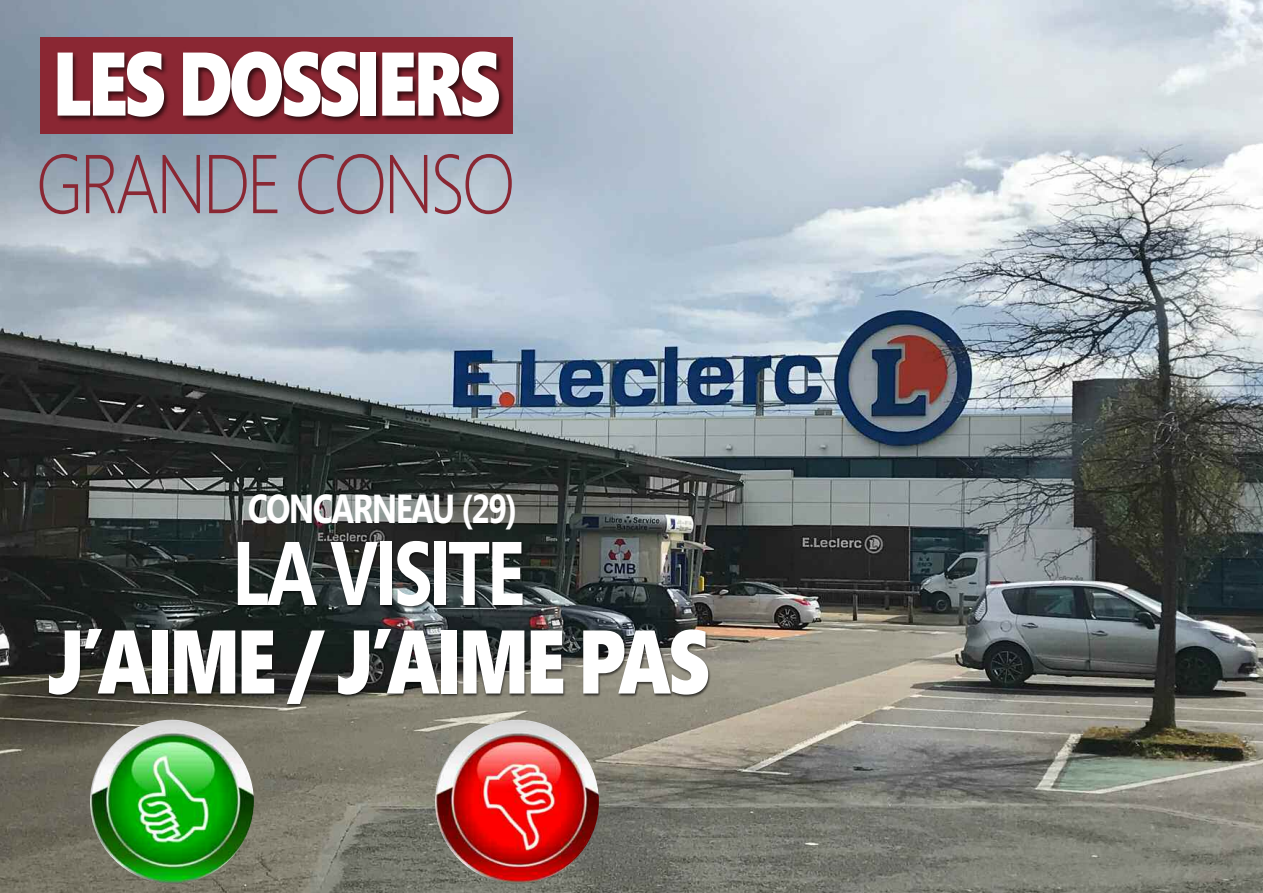
<style>
.page{position:relative;width:1263px;height:893px;background:#fff}
.page>*{position:absolute;margin:0;border:0;box-sizing:border-box;transform-origin:0 0}
.t1{font:900 90px "Segoe";letter-spacing:-.05em;color:#fff;scale:.8 1}
.t2{font:700 90px "Segoe";letter-spacing:-.05em;color:#fff;scale:.8 1}
.t3{font:300 83.1px "Segoe";letter-spacing:-.05em;color:#8a2733;scale:.85 1}
.t4{font:700 40.5px "Segoe";letter-spacing:-.05em;color:#fff;scale:.8 1}
</style>
<div class="page">
<img style="left:0;top:0;width:1263px;height:893px">
<img style="left:0;top:28px;width:581px;height:181px">
<img style="left:0;top:519px;width:772px;height:253px">
<img style="left:90px;top:720px;width:164px;height:163px;border-radius:50%">
<img style="left:435px;top:720px;width:164px;height:163px;border-radius:50%">
<p class="t1" style="left:53px;top:32px;width:561px">LES DOSSIERS</p>
<p class="t3" style="left:36px;top:136px;width:566px">GRANDE CONSO</p>
<p class="t4" style="left:248px;top:485px;width:338px">CONCARNEAU (29)</p>
<p class="t2" style="left:232px;top:521px;width:368px">LA VISITE</p>
<p class="t1" style="left:48px;top:610px;width:829px">J’AIME / J’AIME PAS</p>
</div>
